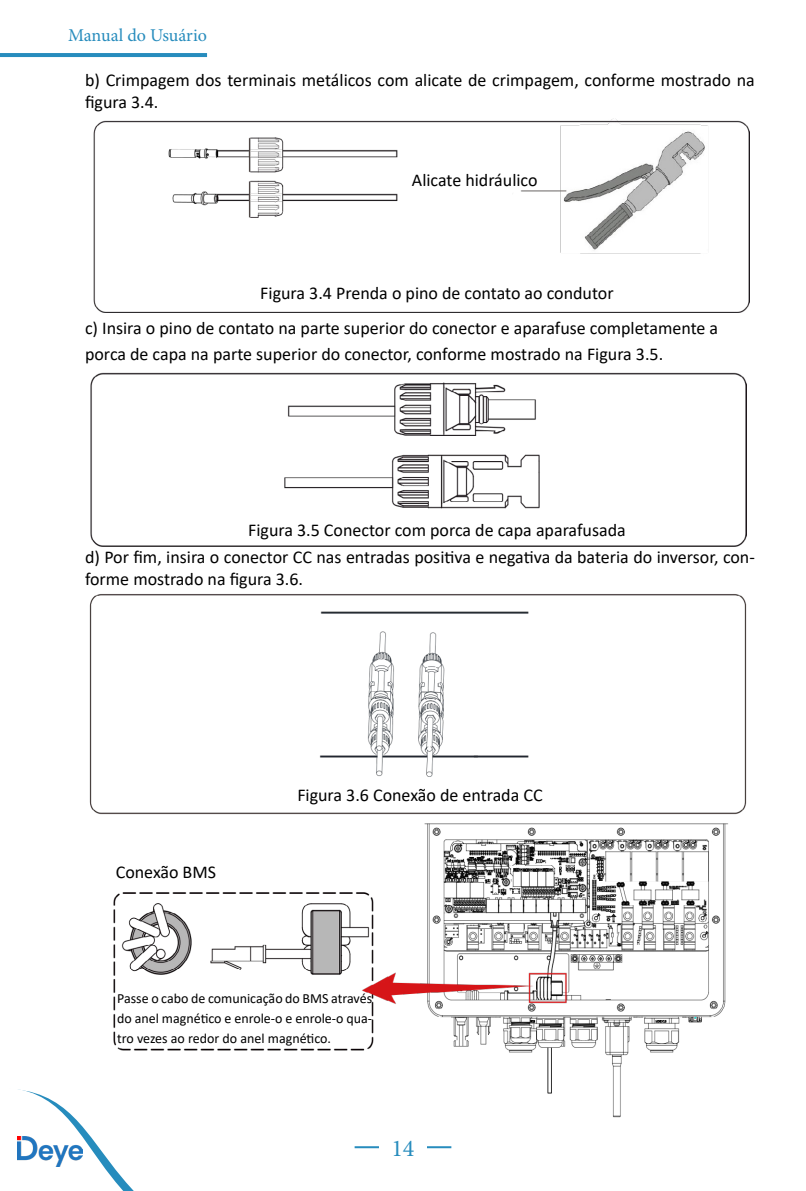
<style>
.page{position:relative;width:806px;height:1191px;background:#fff}
.page>*{position:absolute;margin:0;border:0;box-sizing:border-box;transform-origin:0 0}
.t1{font:24px "Minion Pro";color:#278cbd}
.t2{font:18px/21.6px "Calibri";color:#000}
.t3{font:18px "Minion Pro";letter-spacing:-.005em;color:#278cbd}
.t4{font:14px/20px "Calibri";color:#000;text-align:justify}
</style>
<div class="page">
<hr style="left:0;top:53px;width:207px;height:4px;background:#278cbd">
<hr style="left:427px;top:1145px;width:24px;height:2px;background:#278cbd">
<hr style="left:355px;top:1145px;width:24px;height:2px;background:#278cbd">
<svg style="left:17px;top:1089px;width:347px;height:101px"></svg>
<img style="left:18px;top:1136px;width:64px;height:29px">
<img style="left:89px;top:594px;width:658px;height:220px">
<img style="left:85px;top:823px;width:643px;height:296px">
<img style="left:90px;top:372px;width:657px;height:175px">
<img style="left:93px;top:118px;width:656px;height:194px">
<p class="t3" style="left:68px;top:23px;width:140px">Manual do Usuário</p>
<p class="t2" style="left:85px;top:69px;width:671px">b) Crimpagem dos terminais metálicos com alicate de crimpagem, conforme mostrado na figura 3.4.</p>
<p class="t2" style="left:412px;top:168px;width:127px">Alicate hidráulico</p>
<p class="t2" style="left:260px;top:281px;width:355px">Figura 3.4 Prenda o pino de contato ao condutor</p>
<p class="t2" style="left:85px;top:314px;width:635px;line-height:26px">c) Insira o pino de contato na parte superior do conector e aparafuse completamente a porca de capa na parte superior do conector, conforme mostrado na Figura 3.5.</p>
<p class="t2" style="left:248px;top:519px;width:379px">Figura 3.5 Conector com porca de capa aparafusada</p>
<p class="t2" style="left:85px;top:546px;width:671px">d) Por fim, insira o conector CC nas entradas positiva e negativa da bateria do inversor, con&shy;forme mostrado na figura 3.6.</p>
<p class="t2" style="left:116px;top:860px;width:102px">Conexão BMS</p>
<p class="t2" style="left:297px;top:783px;width:247px">Figura 3.6 Conexão de entrada CC</p>
<p class="t4" style="left:117px;top:987px;width:256px">Passe o cabo de comunicação do BMS através do anel magnético e enrole-o e enrole-o qua&shy;tro vezes ao redor do anel magnético.</p>
<h1 class="t1" style="left:391px;top:1131px;width:25px">14</h1>
</div>
